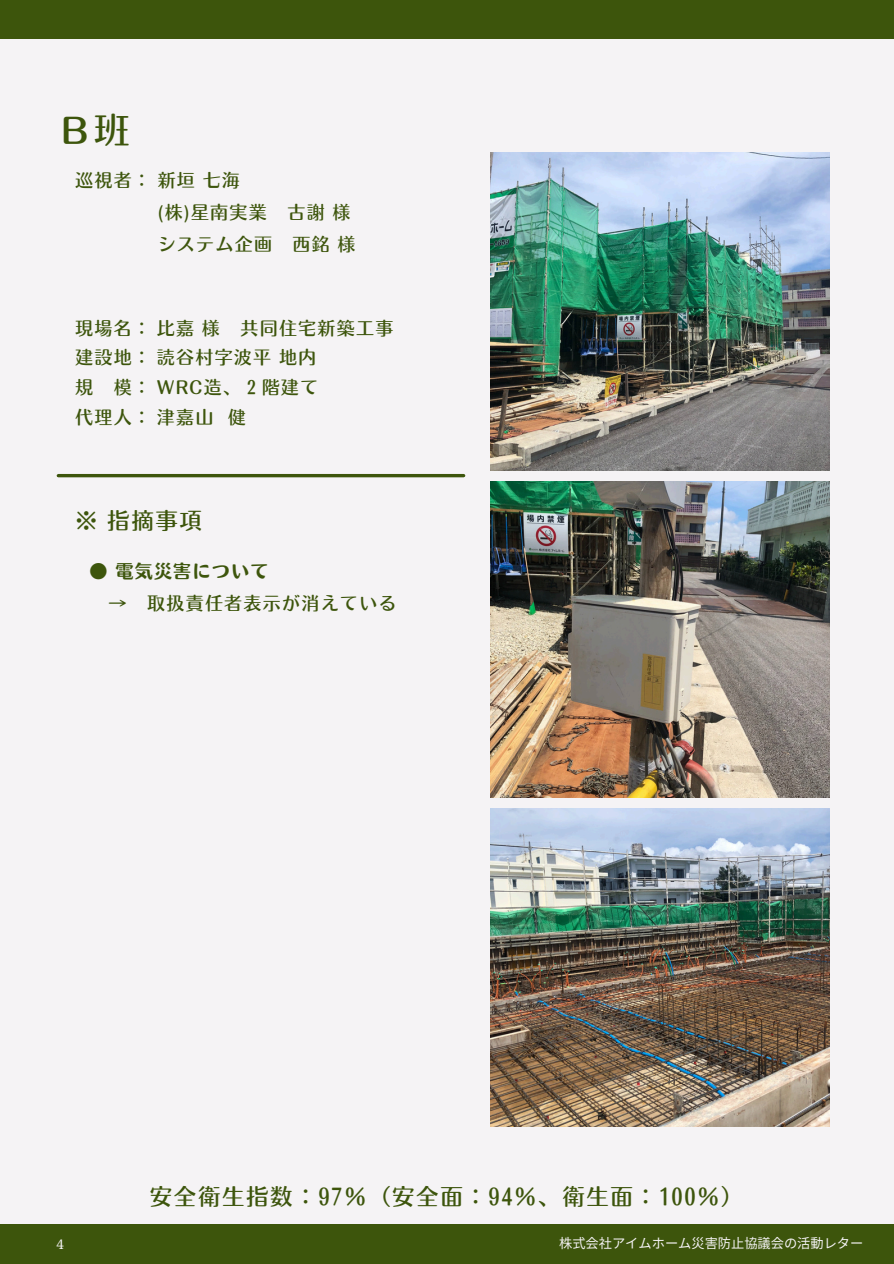
<style>
.page{position:relative;width:894px;height:1264px;background:#fff}
.page>*{position:absolute;margin:0;border:0;box-sizing:border-box;transform-origin:0 0}
.t1{font:36px "Motoya Ma Aporo Std W4";color:#3d550c}
.t2{font:22.5px "Motoya Ma Aporo Std W4";letter-spacing:.07em;color:#3d550c}
.t3{font:18px "Motoya Ma Aporo Std W4";letter-spacing:.07em;color:#3d550c}
.t4{font:18px "Motoya Ma Aporo Std W6";letter-spacing:.07em;color:#3d550c}
.t5{font:13.2px "Noto Sans CJ Ksc";color:#f5f3f5}
.t6{font:13.2px "Noto Serif";color:#f5f3f5}
</style>
<div class="page">
<div style="left:0;top:0;width:893px;height:1263px;background:#f5f3f5"></div>
<div style="left:0;top:1223px;width:893px;height:40px;background:#3d550c"></div>
<div style="left:0;top:0;width:893px;height:39px;background:#3d550c"></div>
<img style="left:490px;top:153px;width:339px;height:317px">
<img style="left:490px;top:481px;width:339px;height:316px">
<img style="left:490px;top:808px;width:339px;height:318px">
<hr style="left:58px;top:474px;width:405px;height:3px;background:#3d550c">
<h3 class="t1" style="left:57px;top:113px;width:75px">Ｂ班</h3>
<h4 class="t3" style="left:75px;top:171px;width:166px">巡視者：新垣七海</h4>
<p class="t3" style="left:158px;top:203px;width:194px">(株)星南実業 古謝様</p>
<p class="t3" style="left:158px;top:235px;width:199px">システム企画 西銘様</p>
<h4 class="t3" style="left:75px;top:319px;width:319px">現場名：比嘉様 共同住宅新築工事</h4>
<h4 class="t3" style="left:75px;top:348px;width:242px">建設地：読谷村字波平地内</h4>
<h4 class="t3" style="left:75px;top:378px;width:244px">規 模： WRC造、２階建て</h4>
<h4 class="t3" style="left:75px;top:408px;width:172px">代理人：津嘉山 健</h4>
<h4 class="t2" style="left:75px;top:509px;width:128px">※ 指摘事項</h4>
<h4 class="t4" style="left:89px;top:562px;width:180px">● 電気災害について</h4>
<h4 class="t3" style="left:109px;top:593px;width:289px">→ 取扱責任者表示が消えている</h4>
<h1 class="t6" style="left:57px;top:1234px;width:9px">4</h1>
<h2 class="t2" style="left:150px;top:1184px;width:595px">安全衛生指数：97％（安全面：94％、衛生面：100％）</h2>
<h4 class="t5" style="left:559px;top:1232px;width:306px">株式会社アイムホーム災害防止協議会の活動レター</h4>
</div>
